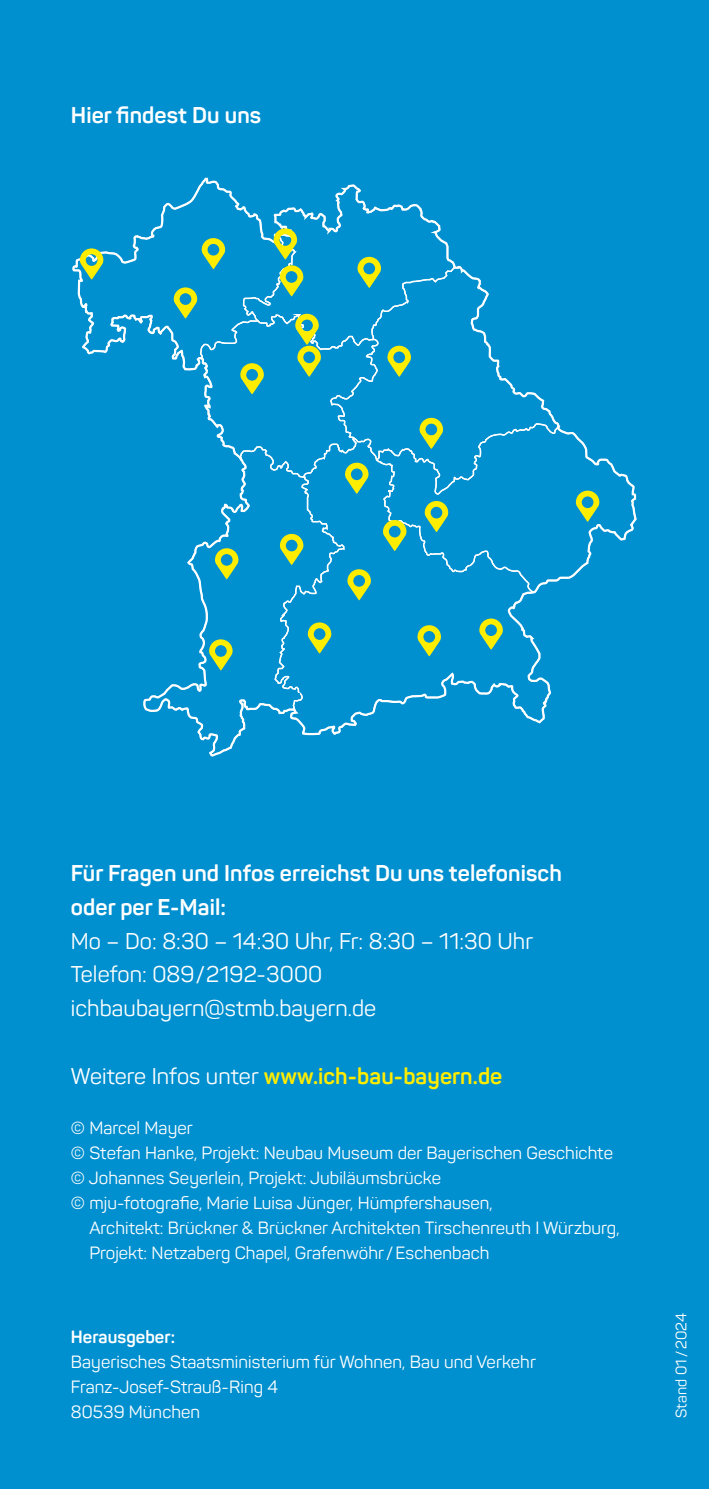
<style>
.page{position:relative;width:709px;height:1489px;background:#fff}
.page>*{position:absolute;margin:0;border:0;box-sizing:border-box;transform-origin:0 0}
.t1{font:22.5px/33.8px "Panton";letter-spacing:.005em;color:#fff}
.t2{font:700 22.5px/33.8px "Panton";letter-spacing:.005em;color:#fff}
.t3{font:700 22.5px "Panton";letter-spacing:.005em;color:#ffed00}
.t4{font:17.5px/25px "Panton";letter-spacing:.005em;color:#fff}
.t5{font:700 17.5px "Panton";letter-spacing:.005em;color:#fff}
.t6{font:15px "Panton";letter-spacing:.005em;color:#fff}
.s1{font-weight:400;color:#fff}
</style>
<div class="page">
<div style="left:0;top:0;width:709px;height:1488px;background:#008fcf"></div>
<svg style="left:344px;top:546px;width:207px;height:180px"></svg>
<svg style="left:144px;top:494px;width:200px;height:262px"></svg>
<svg style="left:376px;top:426px;width:260px;height:167px"></svg>
<svg style="left:455px;top:266px;width:105px;height:228px"></svg>
<svg style="left:73px;top:178px;width:146px;height:182px"></svg>
<svg style="left:479px;top:618px;width:24px;height:31px"></svg>
<svg style="left:215px;top:548px;width:23px;height:31px"></svg>
<svg style="left:280px;top:534px;width:23px;height:31px"></svg>
<svg style="left:308px;top:622px;width:23px;height:31px"></svg>
<svg style="left:347px;top:569px;width:24px;height:31px"></svg>
<svg style="left:417px;top:625px;width:24px;height:31px"></svg>
<svg style="left:383px;top:520px;width:23px;height:31px"></svg>
<svg style="left:425px;top:501px;width:23px;height:31px"></svg>
<svg style="left:576px;top:490px;width:23px;height:32px"></svg>
<svg style="left:209px;top:639px;width:24px;height:31px"></svg>
<svg style="left:80px;top:248px;width:23px;height:32px"></svg>
<svg style="left:174px;top:184px;width:281px;height:310px"></svg>
<p class="t2" style="left:71px;top:98px;width:192px">Hier findest Du uns</p>
<p class="t2" style="left:71px;top:856px;width:492px">Für Fragen und Infos erreichst Du uns telefonisch oder per E-Mail:</p>
<p class="t1" style="left:71px;top:923px;width:463px">Mo – Do: 8:30 – 14:30 Uhr, Fr: 8:30 – 11:30 Uhr<br>Telefon: 089/2192-3000 ichbaubayern@stmb.bayern.de</p>
<p class="t3" style="left:71px;top:1061px;width:433px"><span class="s1">Weitere Infos unter</span> www.ich-bau-bayern.de</p>
<p class="t4" style="left:71px;top:1114px;width:543px">© Marcel Mayer<br>© Stefan Hanke, Projekt: Neubau Museum der Bayerischen Geschichte © Johannes Seyerlein, Projekt: Jubiläumsbrücke<br>© mju-fotografie, Marie Luisa Jünger, Hümpfershausen,</p>
<p class="t4" style="left:89px;top:1214px;width:532px">Architekt: Brückner &amp; Brückner Architekten Tirschenreuth I Würzburg,<br>Projekt: Netzaberg Chapel, Grafenwöhr/Eschenbach</p>
<p class="t5" style="left:71px;top:1325px;width:106px">Herausgeber:</p>
<p class="t4" style="left:71px;top:1349px;width:466px">Bayerisches Staatsministerium für Wohnen, Bau und Verkehr<br>Franz-Josef-Strauß-Ring 4<br>80539 München</p>
<p class="t6" style="left:672px;top:1417px;width:107px;rotate:-90deg">Stand 01 /2024</p>
</div>
